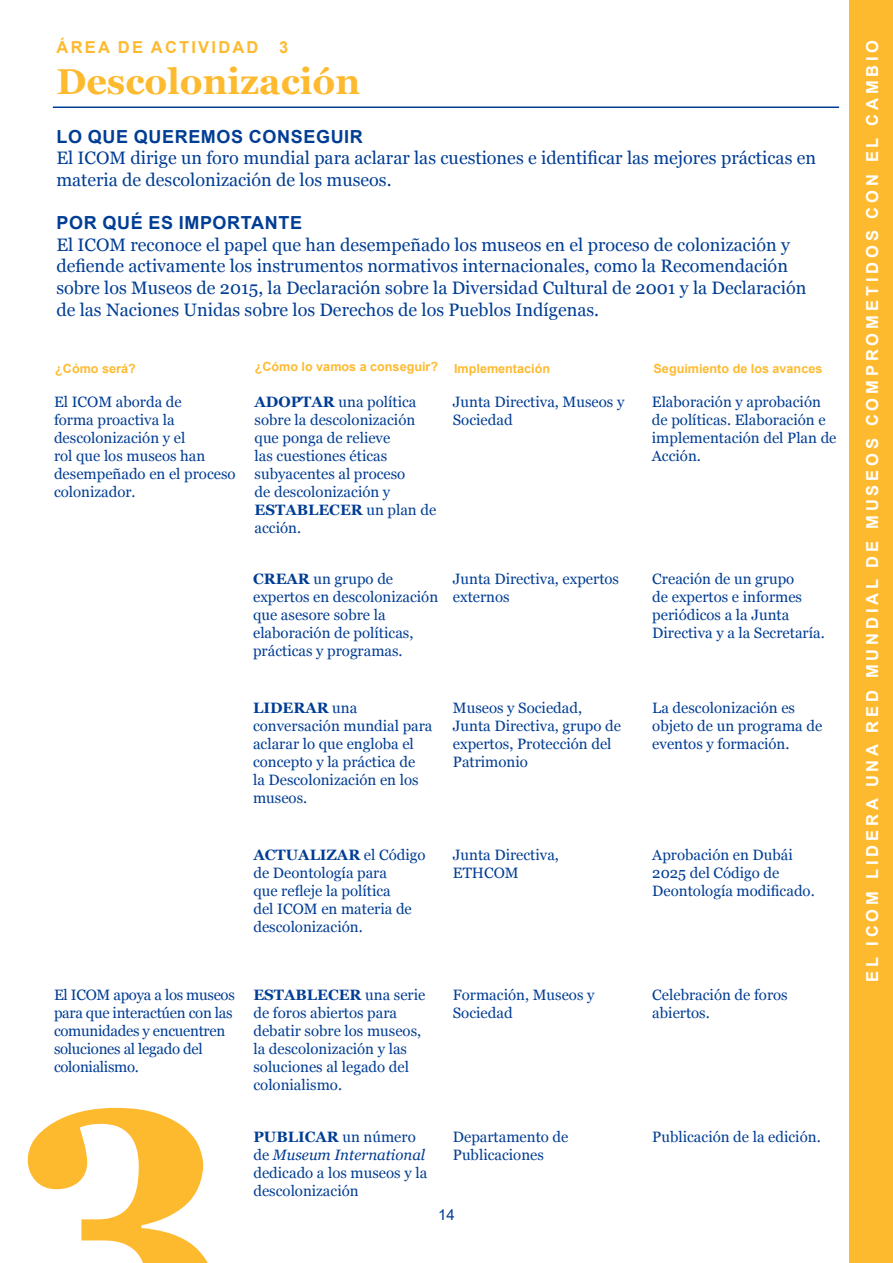
<style>
.page{position:relative;width:893px;height:1263px;background:#fff}
.page>*{position:absolute;margin:0;border:0;box-sizing:border-box;transform-origin:0 0}
.t1{font:700 356.7px "Georgia";color:#feba2f}
.t2{font:700 36px "Georgia";color:#feba2f}
.t3{font:18px/21.6px "Georgia";color:#003d94}
.t4{font:700 18px "Arial";letter-spacing:.035em;color:#003d94}
.t5{font:700 16.5px "Arial";letter-spacing:.235em;color:#fff}
.t6{font:700 16.5px "Arial";letter-spacing:.135em;color:#feba2f}
.t7{font:15px/18px "Georgia";color:#003d94}
.t8{font:15px/18px "Georgia";letter-spacing:-.02em;color:#003d94}
.t9{font:700 15px "Georgia";color:#003d94}
.t10{font:15px "Arial";color:#003d94}
.t11{font:700 12.6px "Arial";color:#feba2f}
.s1{font-weight:700}
.s2{font-weight:400}
.s3{font-style:italic}
</style>
<div class="page">
<hr style="left:53px;top:107px;width:786px;height:1px;background:#003d94">
<div style="left:850px;top:1px;width:43px;height:1262px;background:#feba2f"></div>
<p class="t6" style="left:57px;top:36px;width:203px">ÁREA DE ACTIVIDAD</p>
<p class="t6" style="left:279px;top:36px;width:11px">3</p>
<p class="t2" style="left:56px;top:54px;width:305px">Descolonización</p>
<p class="t4" style="left:57px;top:124px;width:308px">LO QUE QUEREMOS CONSEGUIR</p>
<p class="t3" style="left:56px;top:147px;width:761px">El ICOM dirige un foro mundial para aclarar las cuestiones e identificar las mejores prácticas en materia de descolonización de los museos.</p>
<p class="t4" style="left:57px;top:210px;width:247px">POR QUÉ ES IMPORTANTE</p>
<p class="t3" style="left:56px;top:233px;width:752px">El ICOM reconoce el papel que han desempeñado los museos en el proceso de colonización y defiende activamente los instrumentos normativos internacionales, como la Recomendación sobre los Museos de 2015, la Declaración sobre la Diversidad Cultural de 2001 y la Declaración de las Naciones Unidas sobre los Derechos de los Pueblos Indígenas.</p>
<p class="t11" style="left:55px;top:360px;width:82px">¿Cómo será?</p>
<p class="t11" style="left:255px;top:358px;width:185px">¿Cómo lo vamos a conseguir?</p>
<p class="t11" style="left:454px;top:360px;width:97px">Implementación</p>
<p class="t11" style="left:654px;top:360px;width:170px">Seguimiento de los avances</p>
<p class="t7" style="left:54px;top:392px;width:183px">El ICOM aborda de<br>forma proactiva la descolonización y el<br>rol que los museos han desempeñado en el proceso colonizador.</p>
<p class="t7" style="left:255px;top:392px;width:183px"><span class="s1">ADOPTAR</span> una política sobre la descolonización que ponga de relieve<br>las cuestiones éticas subyacentes al proceso<br>de descolonización y<br><span class="s1">ESTABLECER</span> un plan de acción.</p>
<p class="t7" style="left:453px;top:392px;width:173px">Junta Directiva, Museos y<br>Sociedad</p>
<p class="t7" style="left:652px;top:392px;width:186px">Elaboración y aprobación de políticas. Elaboración e implementación del Plan de<br>Acción.</p>
<p class="t7" style="left:453px;top:569px;width:168px">Junta Directiva, expertos externos</p>
<p class="t7" style="left:652px;top:569px;width:174px">Creación de un grupo<br>de expertos e informes periódicos a la Junta<br>Directiva y a la Secretaría.</p>
<p class="t7" style="left:253px;top:569px;width:187px"><span class="s1">CREAR</span> un grupo de expertos en descolonización que asesore sobre la elaboración de políticas, prácticas y programas.</p>
<p class="t7" style="left:253px;top:698px;width:181px"><span class="s1">LIDERAR</span> una conversación mundial para aclarar lo que engloba el concepto y la práctica de<br>la Descolonización en los museos.</p>
<p class="t7" style="left:453px;top:698px;width:170px">Museos y Sociedad,<br>Junta Directiva, grupo de expertos, Protección del<br>Patrimonio</p>
<p class="t7" style="left:652px;top:698px;width:171px">La descolonización es objeto de un programa de eventos y formación.</p>
<p class="t7" style="left:253px;top:845px;width:174px"><span class="s1">ACTUALIZAR</span> el Código de Deontología para<br>que refleje la política<br>del ICOM en materia de descolonización.</p>
<p class="t7" style="left:453px;top:845px;width:108px">Junta Directiva,</p>
<p class="t7" style="left:453px;top:863px;width:67px">ETHCOM</p>
<p class="t7" style="left:652px;top:845px;width:164px">Aprobación en Dubái<br>2025 del Código de<br>Deontología modificado.</p>
<p class="t8" style="left:54px;top:985px;width:182px">El ICOM apoya a los museos para que interactúen con las comunidades y encuentren soluciones al legado del colonialismo.</p>
<p class="t7" style="left:253px;top:985px;width:173px"><span class="s1">ESTABLECER</span> una serie de foros abiertos para debatir sobre los museos, la descolonización y las soluciones al legado del colonialismo.</p>
<p class="t7" style="left:453px;top:985px;width:143px">Formación, Museos y<br>Sociedad</p>
<p class="t7" style="left:652px;top:985px;width:137px">Celebración de foros abiertos.</p>
<p class="t7" style="left:453px;top:1127px;width:117px">Departamento de<br>Publicaciones</p>
<p class="t1" style="left:9px;top:909px;width:224px">3</p>
<p class="t9" style="left:253px;top:1125px;width:164px">PUBLICAR <span class="s2">un número</span></p>
<p class="t7" style="left:652px;top:1127px;width:170px">Publicación de la edición.</p>
<p class="t7" style="left:253px;top:1145px;width:175px">de <span class="s3">Museum International </span>dedicado a los museos y la descolonización</p>
<p class="t10" style="left:438px;top:1204px;width:18px">14</p>
<p class="t5" style="left:861px;top:982px;width:944px;rotate:-90deg">EL ICOM LIDERA UNA RED MUNDIAL DE MUSEOS COMPROMETIDOS CON EL CAMBIO</p>
</div>
